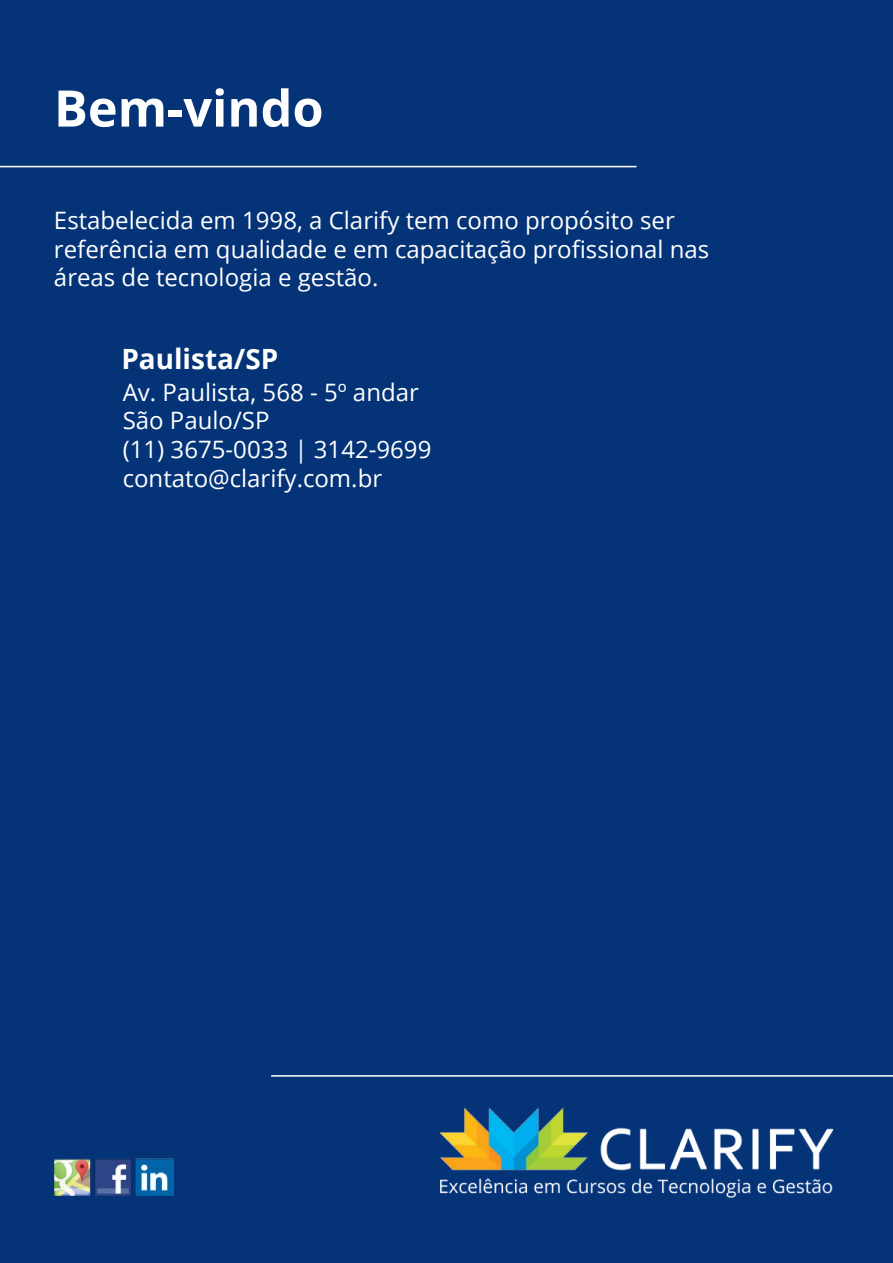
<style>
.page{position:relative;width:893px;height:1263px;background:#053378}
.page>*{position:absolute;margin:0;border:0;box-sizing:border-box;transform-origin:0 0}
.t1{font:700 50.4px "Open Sans";color:#fff}
.t2{font:700 27.9px "Open Sans";color:#fff}
.t3{font:24px/28.8px "Open Sans";color:#fff}
</style>
<div class="page">
<img style="left:439px;top:1108px;width:395px;height:90px">
<img style="left:54px;top:1158px;width:119px;height:38px">
<hr style="left:271px;top:1075px;width:622px;height:1px;background:#fff">
<hr style="left:0;top:166px;width:637px;height:1px;background:#fff">
<h1 class="t1" style="left:54px;top:73px;width:271px">Bem-vindo</h1>
<p class="t3" style="left:54px;top:205px;width:657px">Estabelecida em 1998, a Clarify tem como propósito ser referência em qualidade e em capacitação profissional nas áreas de tecnologia e gestão.</p>
<p class="t2" style="left:121px;top:339px;width:159px">Paulista/SP</p>
<p class="t3" style="left:123px;top:377px;width:310px">Av. Paulista, 568 - 5º andar<br>São Paulo/SP<br>(11) 3675-0033 | 3142-9699 contato@clarify.com.br</p>
</div>
